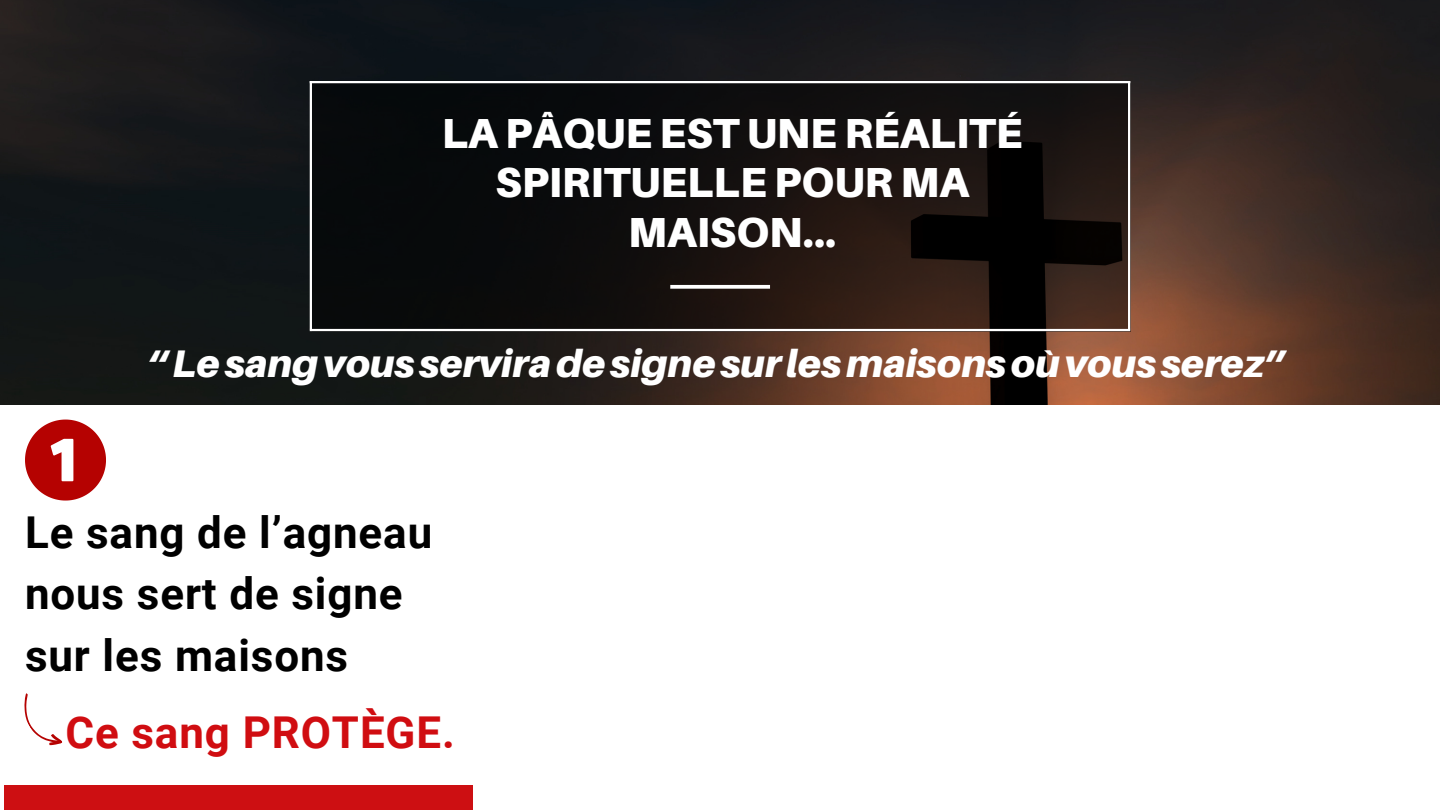
<style>
.page{position:relative;width:1440px;height:810px;background:#fff}
.page>*{position:absolute;margin:0;border:0;box-sizing:border-box;transform-origin:0 0}
.t1{font:700 43.9px/61.5px "Roboto";letter-spacing:.02em;color:#000}
.t2{font:700 43.9px "Roboto";letter-spacing:.02em;color:#d00d11}
.t3{font:900 42px/49.5px "Aileron";color:#fff;text-align:center}
.t4{font:italic 900 38.4px "Aileron";color:#fff}
</style>
<div class="page">
<img style="left:0;top:0;width:1440px;height:405px">
<svg style="left:312px;top:83px;width:816px;height:246px;background:#130f0e"></svg>
<hr style="left:310px;top:81px;width:2px;height:248px;background:#fff">
<hr style="left:1128px;top:81px;width:2px;height:248px;background:#fff">
<hr style="left:310px;top:329px;width:820px;height:2px;background:#fff">
<hr style="left:310px;top:81px;width:820px;height:2px;background:#fff">
<svg style="left:670px;top:285px;width:100px;height:4px"></svg>
<div style="left:4px;top:785px;width:469px;height:25px;background:#cd0f12"></div>
<svg style="left:25px;top:420px;width:81px;height:81px"></svg>
<svg style="left:24px;top:693px;width:39px;height:53px"></svg>
<p class="t3" style="left:442px;top:108px;width:582px">LA PÂQUE EST UNE RÉALITÉ<br>SPIRITUELLE POUR MA<br>MAISON...</p>
<p class="t4" style="left:147px;top:340px;width:1139px">“Lesangvousserviradesignesur lesmaisonsoùvousserez”</p>
<p class="t1" style="left:25px;top:502px;width:409px">Le sang de l’agneau nous sert de signe sur les maisons</p>
<p class="t2" style="left:65px;top:708px;width:391px">Ce sang PROTÈGE.</p>
</div>
